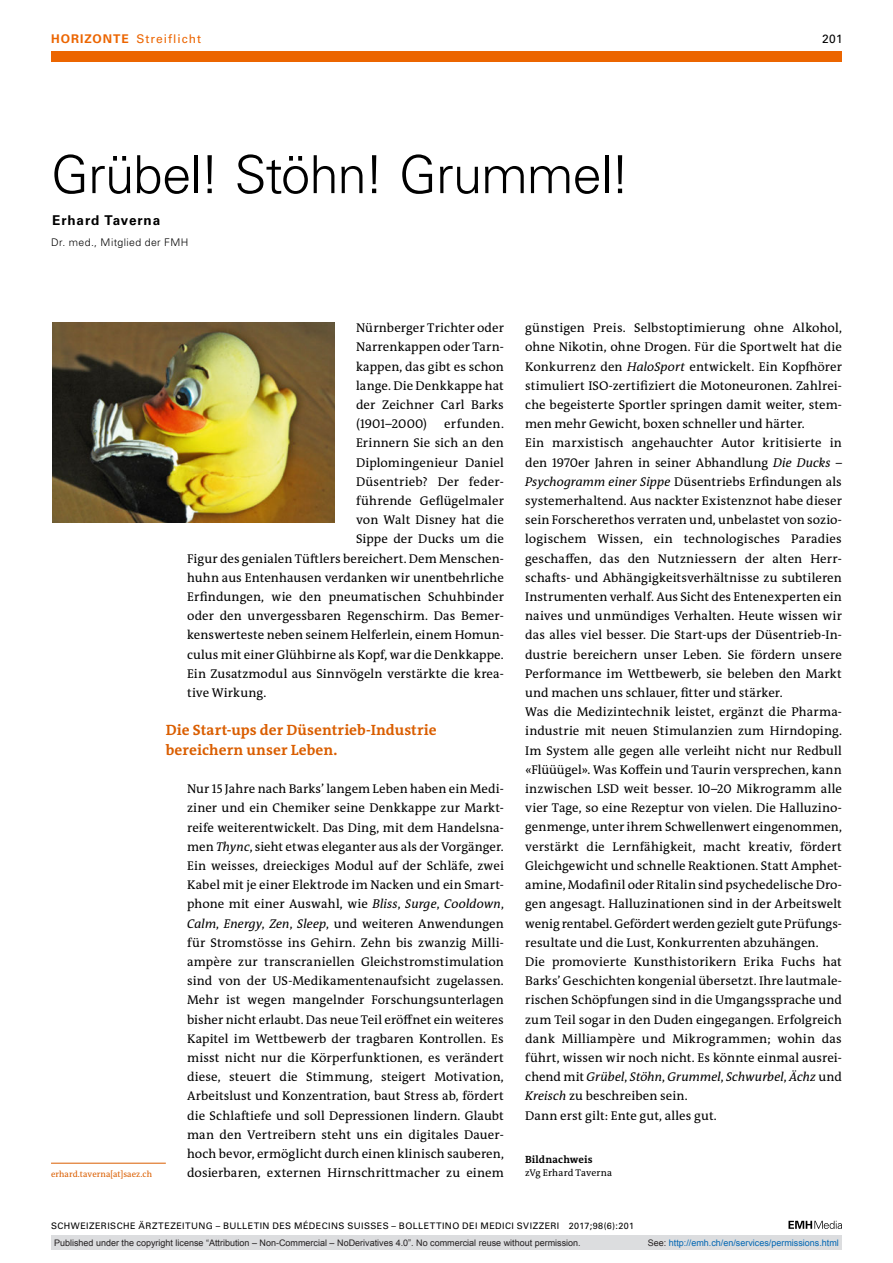
<style>
.page{position:relative;width:893px;height:1263px;background:#fff}
.page>*{position:absolute;margin:0;border:0;box-sizing:border-box;transform-origin:0 0}
.t1{font:300 52.5px "Univers LT Std";letter-spacing:-.015em;color:#000}
.t2{font:700 15px/19.2px "The Antiqua B W7";letter-spacing:.005em;color:#da5e00}
.t3{font:700 13.5px "Univers LT Std";letter-spacing:.065em;color:#000}
.t4{font:12.75px/19.2px "The Antiqua B W5 Plain";letter-spacing:.005em;color:#000;text-align:justify}
.t5{font:12px "Univers LT Std";letter-spacing:.08em;color:#ec6500}
.t6{font:12px "Univers LT Std";color:#000}
.t7{font:300 10.5px "Univers LT Std";letter-spacing:.04em;color:#000}
.t8{font:700 10.5px "The Antiqua B W7";letter-spacing:.015em;color:#000}
.t9{font:9.75px "The Antiqua B W5 Plain";letter-spacing:.01em;color:#000}
.t10{font:9px "Arial";color:#231f20}
.t11{font:9px "Univers LT Std";letter-spacing:.05em;color:#000}
.t12{font:9px "Arial";color:#0166b3}
.t13{font:8.7px "The Antiqua B W5 Plain";letter-spacing:.01em;color:#da5e00}
.s1{font-weight:700}
.s2{font-style:italic}
.s3{color:#231f20}
</style>
<div class="page">
<svg style="left:788px;top:1221px;width:54px;height:8px"></svg>
<div style="left:51px;top:51px;width:791px;height:11px;background:#ec6500"></div>
<hr style="left:51px;top:1163px;width:115px;height:1px;background:#da5e00">
<img style="left:52px;top:322px;width:283px;height:201px">
<div style="left:51px;top:1235px;width:791px;height:15px;background:#dcdddf"></div>
<p class="t5" style="left:51px;top:31px;width:152px"><span class="s1">HORIZONTE</span> Streiflicht</p>
<p class="t6" style="left:822px;top:31px;width:22px">201</p>
<h1 class="t1" style="left:51px;top:143px;width:581px">Grübel! Stöhn! Grummel!</h1>
<p class="t3" style="left:52px;top:212px;width:109px">Erhard Taverna</p>
<p class="t7" style="left:51px;top:236px;width:139px">Dr. med., Mitglied der FMH</p>
<p class="t4" style="left:356px;top:318px;width:149px">Nürnberger Trichter oder Narrenkappen oder Tarn&shy;kappen, das gibt es schon lange. Die Denkkappe hat der Zeichner Carl Barks (1901–2000)</p>
<p class="t4" style="left:525px;top:318px;width:318px;text-align:left">günstigen Preis. Selbstoptimierung ohne Alkohol, ohne Nikotin, ohne Drogen. Für die Sportwelt hat die Konkurrenz den <span class="s2">HaloSport</span> entwickelt. Ein Kopfhörer stimuliert ISO-zertifiziert die Motoneuronen. Zahlrei&shy;che begeisterte Sportler springen damit weiter, stem&shy;men mehr Gewicht, boxen schneller und härter.<br>Ein marxistisch angehauchter Autor kritisierte in den 1970er Jahren in seiner Abhandlung <span class="s2">Die Ducks – Psychogramm einer Sippe</span> Düsentriebs Erfindungen als systemerhaltend. Aus nackter Existenznot habe dieser sein Forscherethos verraten und, unbelastet von sozio&shy;logischem Wissen, ein technologisches Paradies geschaf-fen, das den Nutzniessern der alten Herr&shy;schafts- und Abhängigkeitsverhältnisse zu subtileren Instrumenten verhalf. Aus Sicht des Entenexperten ein naives und unmündiges Verhalten. Heute wissen wir das alles viel besser. Die Start-ups der Düsentrieb-In&shy;dustrie bereichern unser Leben. Sie fördern unsere Performance im Wettbewerb, sie beleben den Markt und machen uns schlauer, fitter und stärker.<br>Was die Medizintechnik leistet, ergänzt die Pharma&shy;industrie mit neuen Stimulanzien zum Hirndoping.<br>Im System alle gegen alle verleiht nicht nur Redbull «Flüüügel». Was Koffein und Taurin versprechen, kann inzwischen LSD weit besser. 10–20 Mikrogramm alle vier Tage, so eine Rezeptur von vielen. Die Halluzino&shy;genmenge, unter ihrem Schwellenwert eingenommen, verstärkt die Lernfähigkeit, macht kreativ, fördert Gleichgewicht und schnelle Reaktionen. Statt Amphet&shy;amine, Modafinil oder Ritalin sind psychedelische Dro&shy;gen angesagt. Halluzinationen sind in der Arbeitswelt wenig rentabel. Gefördert werden gezielt gute Prüfungs&shy;resultate und die Lust, Konkurrenten abzuhängen.<br>Die promovierte Kunsthistorikern Erika Fuchs hat Barks’ Geschichten kongenial übersetzt. Ihre lautmale&shy;rischen Schöpfungen sind in die Umgangssprache und zum Teil sogar in den Duden eingegangen. Erfolgreich dank Milliampère und Mikrogrammen; wohin das führt, wissen wir noch nicht. Es könnte einmal ausrei&shy;chend mit <span class="s2">Grübel</span>, <span class="s2">Stöhn</span>, <span class="s2">Grummel</span>, <span class="s2">Schwurbel</span>, <span class="s2">Ächz</span> und <span class="s2">Kreisch</span> zu beschreiben sein.<br>Dann erst gilt: Ente gut, alles gut.</p>
<p class="t8" style="left:525px;top:1152px;width:69px">Bildnachweis</p>
<p class="t4" style="left:444px;top:414px;width:61px">erfunden.</p>
<p class="t4" style="left:356px;top:434px;width:149px">Erinnern Sie sich an den</p>
<p class="t4" style="left:356px;top:453px;width:149px">Diplomingenieur Daniel</p>
<p class="t4" style="left:356px;top:472px;width:149px">Düsentrieb? Der feder-</p>
<p class="t4" style="left:356px;top:491px;width:149px">führende Geflügelmaler</p>
<p class="t4" style="left:356px;top:510px;width:149px">von Walt Disney hat die</p>
<p class="t4" style="left:356px;top:530px;width:149px">Sippe der Ducks um die</p>
<p class="t4" style="left:187px;top:549px;width:318px">Figur des genialen Tüftlers bereichert. Dem Menschen-</p>
<p class="t4" style="left:187px;top:568px;width:318px">huhn aus Entenhausen verdanken wir unentbehrliche</p>
<p class="t4" style="left:187px;top:587px;width:318px">Erfindungen, wie den pneumatischen Schuhbinder</p>
<p class="t4" style="left:187px;top:606px;width:318px">oder den unvergessbaren Regenschirm. Das Bemer-</p>
<p class="t4" style="left:187px;top:626px;width:318px">kenswerteste neben seinem Helferlein, einem Homun-</p>
<p class="t4" style="left:187px;top:645px;width:318px">culus mit einer Glühbirne als Kopf, war die Denkkappe.</p>
<p class="t4" style="left:187px;top:664px;width:318px">Ein Zusatzmodul aus Sinnvögeln verstärkte die krea-</p>
<p class="t4" style="left:187px;top:683px;width:81px">tive Wirkung.</p>
<p class="t2" style="left:166px;top:721px;width:272px">Die Start-ups der Düsentrieb-Industrie bereichern unser Leben.</p>
<p class="t4" style="left:187px;top:779px;width:318px">Nur 15 Jahre nach Barks’ langem Leben haben ein Medi&shy;ziner und ein Chemiker seine Denkkappe zur Markt&shy;reife weiterentwickelt. Das Ding, mit dem Handelsna&shy;men <span class="s2">Thync</span>, sieht etwas eleganter aus als der Vorgänger.<br>Ein weisses, dreieckiges Modul auf der Schläfe, zwei Kabel mit je einer Elektrode im Nacken und ein Smart&shy;phone mit einer Auswahl, wie <span class="s2">Bliss</span>, <span class="s2">Surge</span>, <span class="s2">Cooldown</span>, <span class="s2">Calm</span>, <span class="s2">Energy</span>, <span class="s2">Zen</span>, <span class="s2">Sleep</span>, und weiteren Anwendungen für Stromstösse ins Gehirn. Zehn bis zwanzig Milli&shy;ampère zur transcraniellen Gleichstromstimulation sind von der US-Medikamentenaufsicht zugelassen.<br>Mehr ist wegen mangelnder Forschungsunterlagen bisher nicht erlaubt. Das neue Teil eröffnet ein weiteres Kapitel im Wettbewerb der tragbaren Kontrollen. Es misst nicht nur die Körperfunktionen, es verändert diese, steuert die Stimmung, steigert Motivation, Arbeitslust und Konzentration, baut Stress ab, fördert die Schlaftiefe und soll Depressionen lindern. Glaubt man den Vertreibern steht uns ein digitales Dauer&shy;hoch bevor, ermöglicht durch einen klinisch sauberen, dosierbaren, externen Hirnschrittmacher zu einem</p>
<p class="t13" style="left:51px;top:1169px;width:103px">erhard.taverna[at]saez.ch</p>
<p class="t9" style="left:525px;top:1167px;width:88px">zVg Erhard Taverna</p>
<p class="t11" style="left:51px;top:1220px;width:584px">SCHWEIZERISCHE ÄRZTEZEITUNG – BULLETIN DES MÉDECINS SUISSES – BOLLETTINO DEI MEDICI SVIZZERI 2017;98(6):201</p>
<p class="t10" style="left:54px;top:1237px;width:528px">Published under the copyright license “Attribution – Non-Commercial – NoDerivatives 4.0”. No commercial reuse without permission.</p>
<p class="t12" style="left:648px;top:1237px;width:193px"><span class="s3">See:</span> http://emh.ch/en/services/permissions.html</p>
</div>
